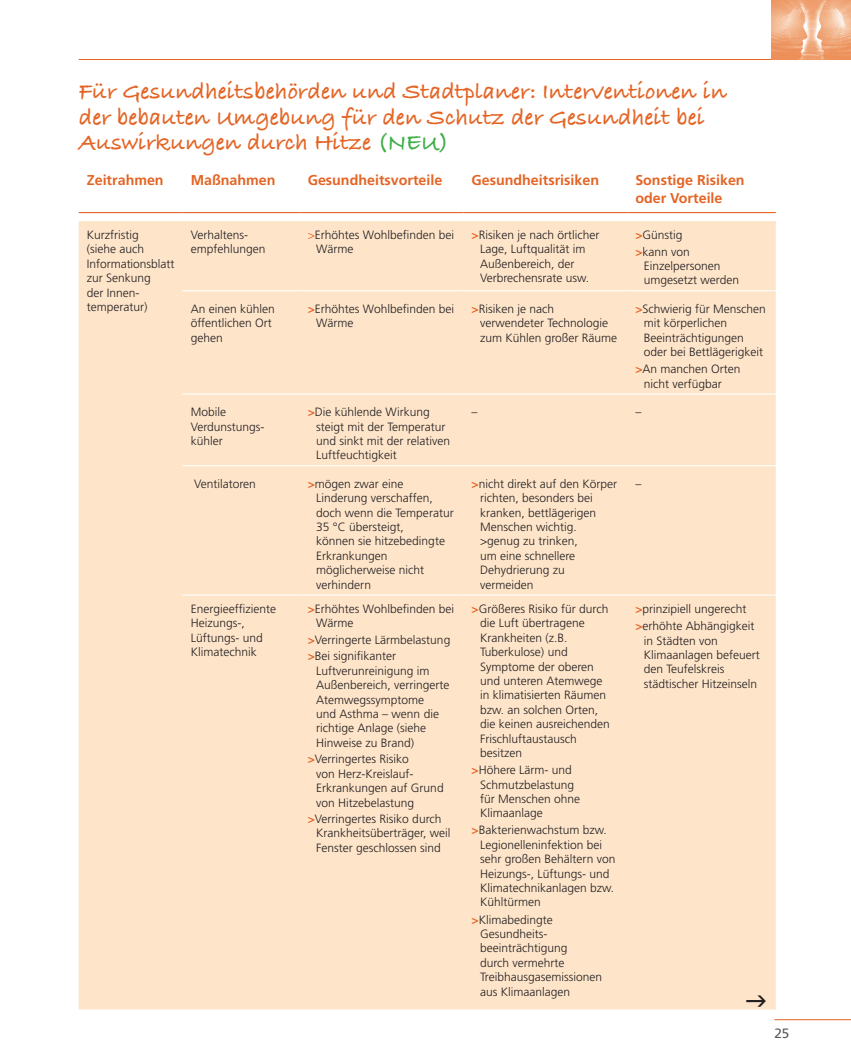
<style>
.page{position:relative;width:851px;height:1063px;background:#fff}
.page>*{position:absolute;margin:0;border:0;box-sizing:border-box;transform-origin:0 0}
.Titoli{font:700 24px/25.5px "Bradley Hand ITCTT";color:#e46424}
.testatina_tabelle{font:700 14.25px/17.1px "Frutiger";color:#e46424}
.t1{font:13.5px "Frutiger";color:#57585a}
.Normale{font:300 12px/14.4px "Frutiger";color:#231f20}
.Tetso_tabelle{font:300 12px/14.4px "Frutiger";color:#231f20}
.s1{color:#40ae49}
.s2{color:#e46424}
.s3{font-weight:700;color:#e46424}
</style>
<div class="page">
<hr style="left:79px;top:59px;width:771px;height:1px;background:#e46424">
<img style="left:771px;top:0;width:79px;height:59px">
<hr style="left:774px;top:1019px;width:76px;height:1px;background:#e46424">
<div style="left:79px;top:221px;width:696px;height:788px;background:#fee5ca"></div>
<hr style="left:182px;top:290px;width:117px;height:1px;background:#fff">
<hr style="left:299px;top:290px;width:164px;height:1px;background:#fff">
<hr style="left:463px;top:290px;width:164px;height:1px;background:#fff">
<hr style="left:627px;top:290px;width:148px;height:1px;background:#fff">
<hr style="left:182px;top:393px;width:117px;height:2px;background:#fff">
<hr style="left:299px;top:393px;width:164px;height:2px;background:#fff">
<hr style="left:463px;top:393px;width:164px;height:2px;background:#fff">
<hr style="left:627px;top:393px;width:148px;height:2px;background:#fff">
<hr style="left:182px;top:465px;width:117px;height:1px;background:#fff">
<hr style="left:299px;top:465px;width:164px;height:1px;background:#fff">
<hr style="left:463px;top:465px;width:164px;height:1px;background:#fff">
<hr style="left:627px;top:465px;width:148px;height:1px;background:#fff">
<hr style="left:182px;top:595px;width:117px;height:1px;background:#fff">
<hr style="left:299px;top:595px;width:164px;height:1px;background:#fff">
<hr style="left:463px;top:595px;width:164px;height:1px;background:#fff">
<hr style="left:627px;top:595px;width:148px;height:1px;background:#fff">
<hr style="left:79px;top:212px;width:103px;height:1px;background:#e46424">
<hr style="left:182px;top:212px;width:117px;height:1px;background:#e46424">
<hr style="left:299px;top:212px;width:164px;height:1px;background:#e46424">
<hr style="left:463px;top:212px;width:164px;height:1px;background:#e46424">
<hr style="left:627px;top:212px;width:148px;height:1px;background:#e46424">
<svg style="left:746px;top:996px;width:19px;height:11px"></svg>
<p class="Titoli" style="left:79px;top:78px;width:649px">Für Gesundheitsbehörden und Stadtplaner: Interventionen in der bebauten Umgebung für den Schutz der Gesundheit bei<br>Auswirkungen durch Hitze <span class="s1">(NEU)</span></p>
<p class="testatina_tabelle" style="left:87px;top:172px;width:78px">Zeitrahmen</p>
<p class="testatina_tabelle" style="left:191px;top:172px;width:86px">Maßnahmen</p>
<p class="testatina_tabelle" style="left:307px;top:172px;width:136px">Gesundheitsvorteile</p>
<p class="testatina_tabelle" style="left:471px;top:172px;width:129px">Gesundheitsrisiken</p>
<p class="testatina_tabelle" style="left:635px;top:172px;width:111px">Sonstige Risiken oder Vorteile</p>
<p class="Tetso_tabelle" style="left:87px;top:228px;width:89px">Kurzfristig<br>(siehe auch<br>Informationsblatt zur Senkung<br>der Innen&shy;temperatur)</p>
<p class="Tetso_tabelle" style="left:191px;top:228px;width:76px">Verhaltens&shy;empfehlungen</p>
<p class="Tetso_tabelle" style="left:316px;top:228px;width:139px;text-indent:-9px"><span class="s2">&gt;</span>Erhöhtes Wohlbefinden bei<br>Wärme</p>
<p class="Tetso_tabelle" style="left:480px;top:228px;width:121px;text-indent:-9px"><span class="s3">&gt;</span>Risiken je nach örtlicher<br>Lage, Luftqualität im<br>Außenbereich, der<br>Verbrechensrate usw.</p>
<p class="Tetso_tabelle" style="left:635px;top:228px;width:49px"><span class="s3">&gt;</span>Günstig</p>
<p class="Tetso_tabelle" style="left:643px;top:244px;width:97px;text-indent:-9px"><span class="s3">&gt;</span>kann von<br>Einzelpersonen umgesetzt werden</p>
<p class="Tetso_tabelle" style="left:191px;top:302px;width:86px">An einen kühlen öffentlichen Ort gehen</p>
<p class="Tetso_tabelle" style="left:316px;top:302px;width:139px;text-indent:-9px"><span class="s3">&gt;</span>Erhöhtes Wohlbefinden bei<br>Wärme</p>
<p class="Tetso_tabelle" style="left:480px;top:302px;width:139px;text-indent:-9px"><span class="s3">&gt;</span>Risiken je nach verwendeter Technologie zum Kühlen großer Räume</p>
<p class="Tetso_tabelle" style="left:643px;top:302px;width:124px;text-indent:-9px"><span class="s3">&gt;</span>Schwierig für Menschen mit körperlichen<br>Beeinträchtigungen oder bei Bettlägerigkeit</p>
<p class="Tetso_tabelle" style="left:643px;top:362px;width:98px;text-indent:-9px"><span class="s3">&gt;</span>An manchen Orten nicht verfügbar</p>
<p class="Tetso_tabelle" style="left:191px;top:405px;width:74px">Mobile<br>Verdunstungs&shy;kühler</p>
<p class="Tetso_tabelle" style="left:316px;top:405px;width:135px;text-indent:-9px"><span class="s3">&gt;</span>Die kühlende Wirkung steigt mit der Temperatur und sinkt mit der relativen<br>Luftfeuchtigkeit</p>
<p class="Tetso_tabelle" style="left:471px;top:405px;width:7px">–</p>
<p class="Tetso_tabelle" style="left:635px;top:405px;width:7px">–</p>
<p class="Tetso_tabelle" style="left:194px;top:477px;width:63px">Ventilatoren</p>
<p class="Tetso_tabelle" style="left:316px;top:477px;width:139px;text-indent:-9px"><span class="s3">&gt;</span>mögen zwar eine<br>Linderung verschaffen, doch wenn die Temperatur<br>35 °C übersteigt,<br>können sie hitzebedingte<br>Erkrankungen möglicherweise nicht verhindern</p>
<p class="Tetso_tabelle" style="left:480px;top:477px;width:139px;text-indent:-9px"><span class="s3">&gt;</span>nicht direkt auf den Körper richten, besonders bei kranken, bettlägerigen<br>Menschen wichtig. &gt;genug zu trinken,<br>um eine schnellere<br>Dehydrierung zu vermeiden</p>
<p class="Tetso_tabelle" style="left:635px;top:477px;width:7px">–</p>
<p class="Normale" style="left:191px;top:602px;width:87px">Energieeffiziente<br>Heizungs-,<br>Lüftungs- und<br>Klimatechnik</p>
<p class="Normale" style="left:316px;top:602px;width:139px;text-indent:-9px"><span class="s3">&gt;</span>Erhöhtes Wohlbefinden bei<br>Wärme</p>
<p class="Normale" style="left:480px;top:602px;width:131px;text-indent:-9px"><span class="s3">&gt;</span>Größeres Risiko für durch die Luft übertragene<br>Krankheiten (z.B.<br>Tuberkulose) und<br>Symptome der oberen und unteren Atemwege in klimatisierten Räumen bzw. an solchen Orten, die keinen ausreichenden<br>Frischluftaustausch besitzen</p>
<p class="Normale" style="left:480px;top:763px;width:102px;text-indent:-9px"><span class="s3">&gt;</span>Höhere Lärm- und<br>Schmutzbelastung für Menschen ohne<br>Klimaanlage</p>
<p class="Normale" style="left:480px;top:823px;width:137px;text-indent:-9px"><span class="s3">&gt;</span>Bakterienwachstum bzw.<br>Legionelleninfektion bei sehr großen Behältern von<br>Heizungs-, Lüftungs- und<br>Klimatechnikanlagen bzw.<br>Kühltürmen</p>
<p class="Normale" style="left:480px;top:912px;width:124px;text-indent:-9px"><span class="s3">&gt;</span>Klimabedingte<br>Gesundheits&shy;beeinträchtigung<br>durch vermehrte<br>Treibhausgasemissionen aus Klimaanlagen</p>
<p class="Normale" style="left:635px;top:602px;width:112px"><span class="s3">&gt;</span>prinzipiell ungerecht</p>
<p class="Normale" style="left:643px;top:619px;width:118px;text-indent:-9px"><span class="s3">&gt;</span>erhöhte Abhängigkeit in Städten von<br>Klimaanlagen befeuert den Teufelskreis städtischer Hitzeinseln</p>
<p class="Normale" style="left:307px;top:633px;width:144px"><span class="s3">&gt;</span>Verringerte Lärmbelastung</p>
<p class="Normale" style="left:316px;top:649px;width:135px;text-indent:-9px"><span class="s3">&gt;</span>Bei signifikanter<br>Luftverunreinigung im<br>Außenbereich, verringerte<br>Atemwegssymptome<br>und Asthma – wenn die richtige Anlage (siehe<br>Hinweise zu Brand)</p>
<p class="Normale" style="left:316px;top:752px;width:129px;text-indent:-9px"><span class="s3">&gt;</span>Verringertes Risiko<br>von Herz-Kreislauf-<br>Erkrankungen auf Grund von Hitzebelastung</p>
<p class="Normale" style="left:316px;top:812px;width:136px;text-indent:-9px"><span class="s3">&gt;</span>Verringertes Risiko durch<br>Krankheitsüberträger, weil<br>Fenster geschlossen sind</p>
<p class="t1" style="left:774px;top:1025px;width:16px">25</p>
</div>
